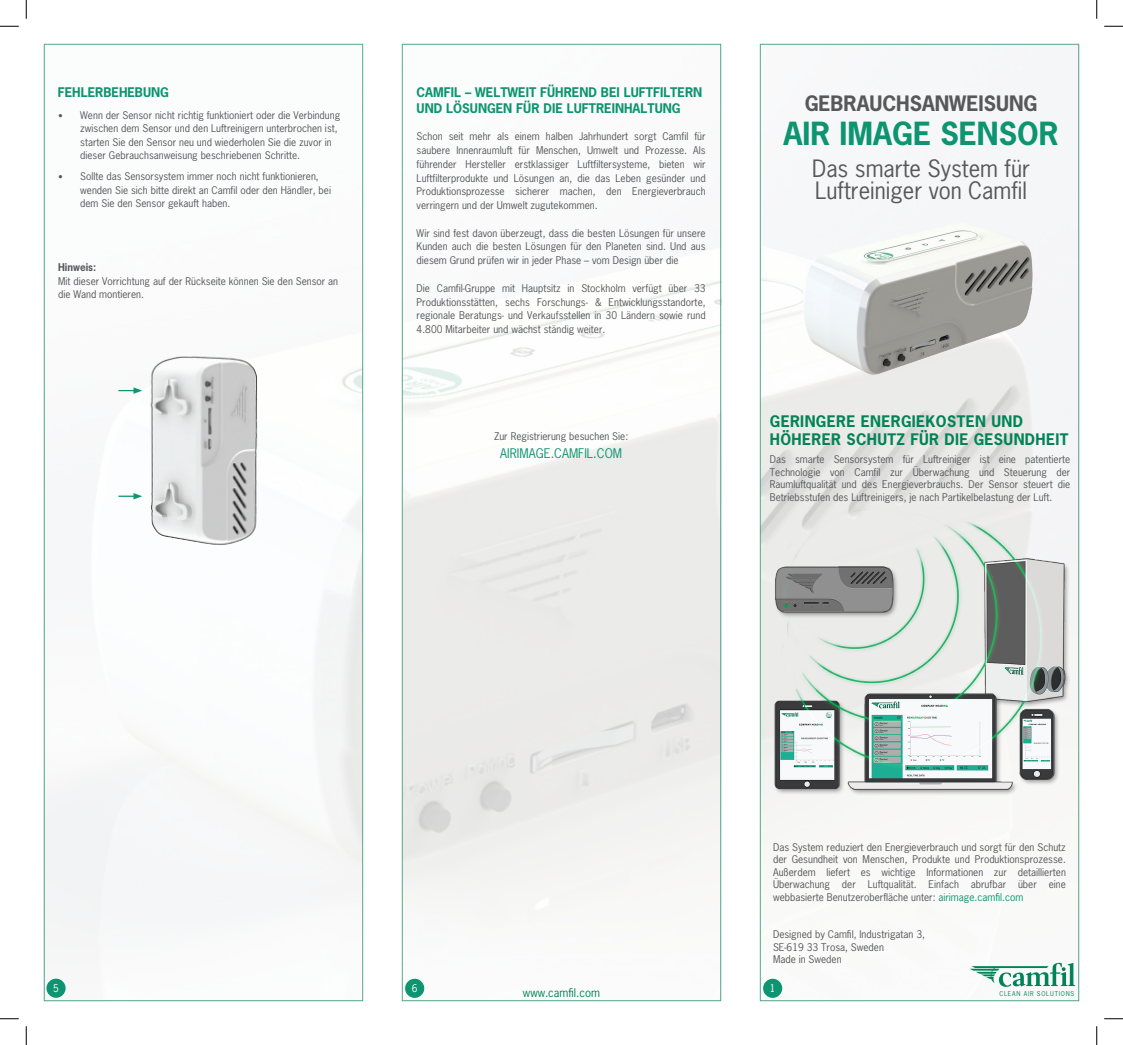
<style>
.page{position:relative;width:1123px;height:1045px;background:#fff}
.page>*{position:absolute;margin:0;border:0;box-sizing:border-box;transform-origin:0 0}
.t1{font:700 30px "News Gothic Std";color:#0d9470}
.t2{font:22.5px/22.5px "News Gothic Std";color:#57585a}
.t3{font:700 20px "News Gothic Std";color:#57585a}
.t4{font:700 15px/18px "News Gothic Std";letter-spacing:.025em;color:#008457}
.t5{font:700 12.5px/15.4px "News Gothic Std";color:#0d9470}
.t6{font:12.5px "News Gothic Std";color:#0d9470}
.t7{font:11.25px "News Gothic Std";color:#008457}
.t8{font:10px/13.8px "News Gothic Std";color:#57585a;text-align:justify}
.t9{font:700 10px "News Gothic Std";color:#57585a}
.t10{font:10px "News Gothic Std";color:#fff}
.t11{font:6.25px "News Gothic Std";letter-spacing:.12em;color:#008457}
.s1{font-family:"DIN";font-weight:300}
.s2{color:#0d9470}
</style>
<div class="page">
<img style="left:46px;top:368px;width:315px;height:630px">
<img style="left:404px;top:293px;width:315px;height:705px">
<img style="left:762px;top:423px;width:315px;height:575px">
<div style="left:46px;top:978px;width:20px;height:19px;background:#0d9470;border-radius:50%"></div>
<div style="left:405px;top:978px;width:19px;height:20px;background:#0d9470;border-radius:50%"></div>
<div style="left:763px;top:978px;width:19px;height:20px;background:#0d9470;border-radius:50%"></div>
<svg style="left:969px;top:962px;width:106px;height:24px"></svg>
<img style="left:132px;top:356px;width:142px;height:199px">
<svg style="left:118px;top:387px;width:24px;height:7px"></svg>
<svg style="left:118px;top:493px;width:24px;height:6px"></svg>
<img style="left:759px;top:493px;width:321px;height:353px">
<img style="left:669px;top:149px;width:411px;height:274px">
<svg style="left:0;top:25px;width:19px;height:2px"></svg>
<svg style="left:1104px;top:25px;width:19px;height:2px"></svg>
<svg style="left:0;top:1018px;width:19px;height:1px"></svg>
<svg style="left:1104px;top:1018px;width:19px;height:1px"></svg>
<svg style="left:25px;top:0;width:2px;height:19px"></svg>
<svg style="left:25px;top:1026px;width:2px;height:19px"></svg>
<svg style="left:1096px;top:0;width:1px;height:19px"></svg>
<svg style="left:1096px;top:1026px;width:1px;height:19px"></svg>
<p class="t5" style="left:58px;top:85px;width:113px">FEHLERBEHEBUNG</p>
<p class="t8" style="left:80px;top:108px;width:261px;text-align:left;text-indent:-23px"><span class="s1">•</span> Wenn der Sensor nicht richtig funktioniert oder die Verbindung zwischen dem Sensor und den Luftreinigern unterbrochen ist, starten Sie den Sensor neu und wiederholen Sie die zuvor in dieser Gebrauchsanweisung beschriebenen Schritte.</p>
<p class="t8" style="left:80px;top:170px;width:252px;line-height:13.4px;text-align:left;text-indent:-22px"><span class="s1">•</span> Sollte das Sensorsystem immer noch nicht funktionieren, wenden Sie sich bitte direkt an Camfil oder den Händler, bei dem Sie den Sensor gekauft haben.</p>
<p class="t9" style="left:58px;top:260px;width:40px">Hinweis:</p>
<p class="t8" style="left:58px;top:274px;width:281px">Mit dieser Vorrichtung auf der Rückseite können Sie den Sensor an die Wand montieren.</p>
<p class="t5" style="left:416px;top:85px;width:287px">CAMFIL – WELTWEIT FÜHREND BEI LUFTFILTERN<br>UND LÖSUNGEN FÜR DIE LUFTREINHALTUNG</p>
<p class="t8" style="left:416px;top:130px;width:290px">Schon seit mehr als einem halben Jahrhundert sorgt Camfil für saubere Innenraumluft für Menschen, Umwelt und Prozesse. Als führender Hersteller erstklassiger Luftfiltersysteme, bieten wir Luftfilterprodukte und Lösungen an, die das Leben gesünder und Produktionsprozesse sicherer machen, den Energieverbrauch verringern und der Umwelt zugutekommen.</p>
<p class="t8" style="left:416px;top:226px;width:290px">Wir sind fest davon überzeugt, dass die besten Lösungen für unsere Kunden auch die besten Lösungen für den Planeten sind. Und aus diesem Grund prüfen wir in jeder Phase – vom Design über die</p>
<p class="t8" style="left:416px;top:281px;width:290px">Die Camfil-Gruppe mit Hauptsitz in Stockholm verfügt über 33<br>Produktionsstätten, sechs Forschungs- &amp; Entwicklungsstandorte, regionale Beratungs- und Verkaufsstellen in 30 Ländern sowie rund 4.800 Mitarbeiter und wächst ständig weiter.</p>
<p class="t8" style="left:494px;top:429px;width:136px">Zur Registrierung besuchen Sie:</p>
<p class="t6" style="left:500px;top:445px;width:123px">AIRIMAGE.CAMFIL.COM</p>
<h3 class="t3" style="left:804px;top:90px;width:234px">GEBRAUCHSANWEISUNG</h3>
<h1 class="t1" style="left:783px;top:114px;width:276px">AIR IMAGE SENSOR</h1>
<h2 class="t2" style="left:812px;top:157px;width:219px">Das smarte System für<br>Luftreiniger von Camfil</h2>
<h3 class="t4" style="left:770px;top:412px;width:300px">GERINGERE ENERGIEKOSTEN UND<br>HÖHERER SCHUTZ FÜR DIE GESUNDHEIT</h3>
<p class="t8" style="left:770px;top:453px;width:302px;line-height:12.5px">Das smarte Sensorsystem für Luftreiniger ist eine patentierte Technologie von Camfil zur Überwachung und Steuerung der Raumluftqualität und des Energieverbrauchs. Der Sensor steuert die Betriebsstufen des Luftreinigers, je nach Partikelbelastung der Luft.</p>
<p class="t8" style="left:773px;top:840px;width:294px;line-height:12.5px">Das System reduziert den Energieverbrauch und sorgt für den Schutz der Gesundheit von Menschen, Produkte und Produktionsprozesse.<br>Außerdem liefert es wichtige Informationen zur detaillierten Überwachung der Luftqualität. Einfach abrufbar über eine webbasierte Benutzeroberfläche unter: <span class="s2">airimage.camfil.com</span></p>
<p class="t8" style="left:773px;top:928px;width:153px;line-height:12.5px;text-align:left">Designed by Camfil, Industrigatan 3,<br>SE-619 33 Trosa, Sweden<br>Made in Sweden</p>
<p class="t10" style="left:53px;top:982px;width:7px">5</p>
<p class="t10" style="left:412px;top:982px;width:7px">6</p>
<p class="t10" style="left:770px;top:982px;width:7px">1</p>
<p class="t7" style="left:523px;top:985px;width:79px">www.camfil.com</p>
<p class="t11" style="left:999px;top:990px;width:76px">CLEAN AIR SOLUTIONS</p>
</div>
